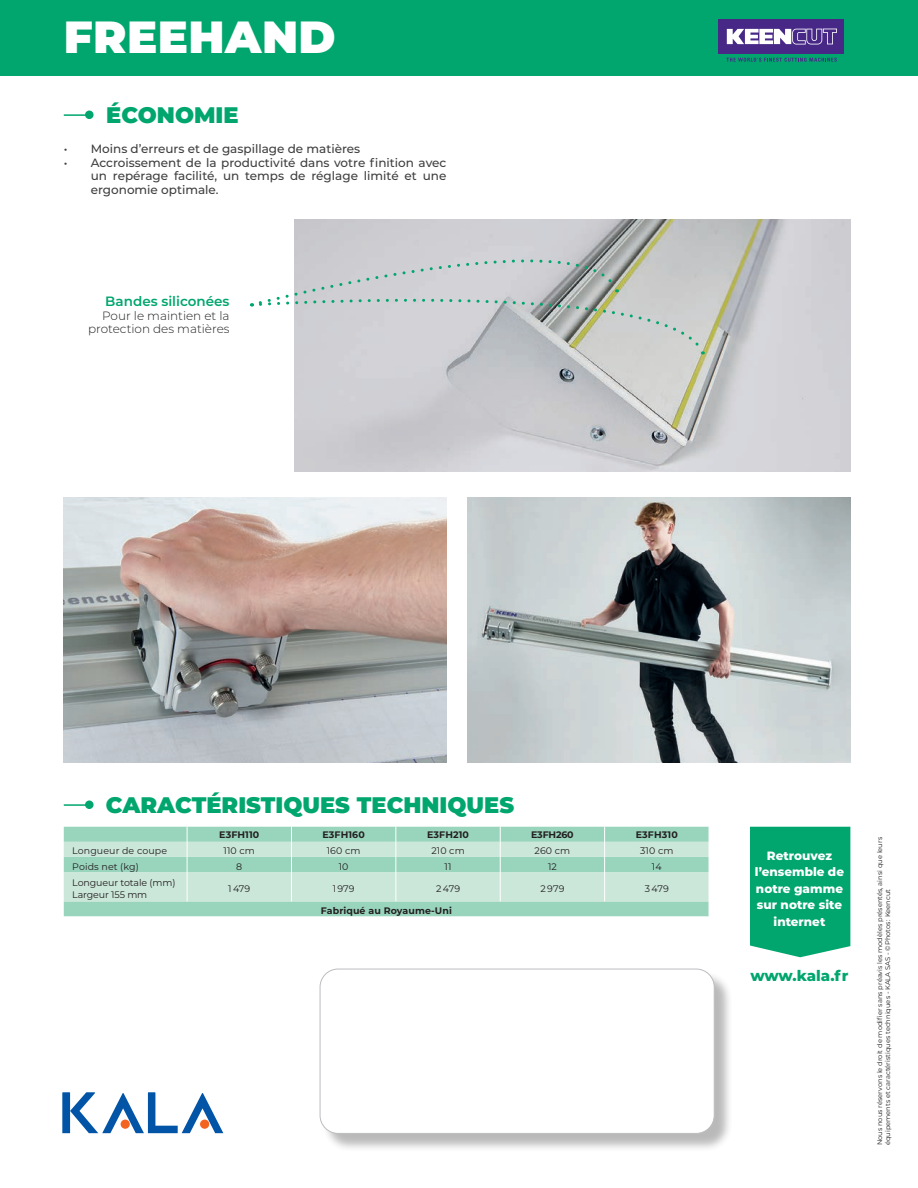
<style>
.page{position:relative;width:918px;height:1188px;background:#fff}
.page>*{position:absolute;margin:0;border:0;box-sizing:border-box;transform-origin:0 0}
.t1{font:900 45px "Montserrat";letter-spacing:.01em;color:#fff}
.t2{font:900 22.5px "Montserrat";color:#00a66e}
.t3{font:800 15px "Montserrat";letter-spacing:-.005em;color:#00a66e}
.t4{font:600 13.5px "Montserrat";color:#00a66e}
.t5{font:500 12px/13.5px "Montserrat";color:#3e3e3f;text-align:justify}
.t6{font:800 12px/16.5px "Montserrat";color:#fff;text-align:center}
.t7{font:300 12px/13.5px "Montserrat";color:#231f20;text-align:right}
.t8{font:9.45px "Montserrat";letter-spacing:.01em;color:#231f20}
.t9{font:700 9.45px "Montserrat";letter-spacing:.01em;color:#231f20}
.t10{font:9.45px/12.6px "Montserrat";letter-spacing:-.01em;color:#231f20}
.t11{font:700 9.45px "Montserrat";letter-spacing:-.02em;color:#231f20}
.t12{font:6.75px/8.1px "Montserrat";color:#231f20}
</style>
<div class="page">
<svg style="left:62px;top:1092px;width:161px;height:41px"></svg>
<div style="left:322px;top:971px;width:411px;height:181px;background:#231f20;opacity:.31"></div>
<div style="left:320px;top:969px;width:394px;height:164px;background:#fff;border-radius:18px"></div>
<div style="left:320px;top:969px;width:395px;height:165px;border:1px solid #bcbdc0;border-radius:18px"></div>
<div style="left:0;top:0;width:918px;height:75px;background:#00a66e"></div>
<div style="left:85px;top:801px;width:9px;height:8px;background:#00a66e;border-radius:50%"></div>
<hr style="left:64px;top:804px;width:25px;height:2px;background:#00a66e">
<svg style="left:64px;top:827px;width:645px;height:89px;background:#b3ddcc"></svg>
<div style="left:750px;top:827px;width:100px;height:130px;background:#00a66e"></div>
<img style="left:64px;top:497px;width:382px;height:265px">
<img style="left:468px;top:497px;width:382px;height:265px">
<img style="left:295px;top:219px;width:555px;height:253px">
<div style="left:85px;top:111px;width:9px;height:8px;background:#00a66e;border-radius:50%"></div>
<hr style="left:64px;top:114px;width:25px;height:2px;background:#00a66e">
<svg style="left:252px;top:226px;width:453px;height:128px;background:#c9cccc"></svg>
<div style="left:719px;top:19px;width:125px;height:35px;background:#472887"></div>
<svg style="left:727px;top:29px;width:110px;height:16px"></svg>
<svg style="left:726px;top:58px;width:111px;height:4px"></svg>
<h1 class="t1" style="left:64px;top:3px;width:274px">FREEHAND</h1>
<h2 class="t2" style="left:106px;top:98px;width:134px">ÉCONOMIE</h2>
<p class="t5" style="left:64px;top:142px;width:298px">• Moins d’erreurs et de gaspillage de matières</p>
<p class="t5" style="left:91px;top:155px;width:357px;text-indent:-27px">• Accroissement de la productivité dans votre finition avec un repérage facilité, un temps de réglage limité et une ergonomie optimale.</p>
<p class="t4" style="left:105px;top:292px;width:126px">Bandes siliconées</p>
<p class="t7" style="left:88px;top:308px;width:143px">Pour le maintien et la protection des matières</p>
<h2 class="t2" style="left:106px;top:788px;width:410px">CARACTÉRISTIQUES TECHNIQUES</h2>
<p class="t9" style="left:219px;top:827px;width:41px">E3FH110</p>
<p class="t9" style="left:323px;top:827px;width:44px">E3FH160</p>
<p class="t9" style="left:427px;top:827px;width:43px">E3FH210</p>
<p class="t11" style="left:531px;top:827px;width:44px">E3FH260</p>
<p class="t9" style="left:636px;top:827px;width:43px">E3FH310</p>
<p class="t8" style="left:72px;top:845px;width:96px">Longueur de coupe</p>
<p class="t8" style="left:224px;top:845px;width:33px">110 cm</p>
<p class="t8" style="left:327px;top:845px;width:35px">160 cm</p>
<p class="t8" style="left:431px;top:845px;width:35px">210 cm</p>
<p class="t8" style="left:535px;top:845px;width:37px">260 cm</p>
<p class="t8" style="left:640px;top:845px;width:35px">310 cm</p>
<p class="t8" style="left:72px;top:860px;width:68px">Poids net (kg)</p>
<p class="t8" style="left:236px;top:860px;width:8px">8</p>
<p class="t8" style="left:339px;top:860px;width:11px">10</p>
<p class="t8" style="left:445px;top:860px;width:8px">11</p>
<p class="t8" style="left:548px;top:860px;width:10px">12</p>
<p class="t8" style="left:652px;top:860px;width:11px">14</p>
<p class="t10" style="left:72px;top:876px;width:105px">Longueur totale (mm)<br>Largeur 155 mm</p>
<p class="t8" style="left:228px;top:882px;width:24px">1 479</p>
<p class="t8" style="left:333px;top:882px;width:24px">1 979</p>
<p class="t8" style="left:436px;top:882px;width:26px">2 479</p>
<p class="t8" style="left:540px;top:882px;width:25px">2 979</p>
<p class="t8" style="left:645px;top:882px;width:26px">3 479</p>
<p class="t9" style="left:321px;top:904px;width:133px">Fabriqué au Royaume-Uni</p>
<p class="t6" style="left:755px;top:847px;width:91px">Retrouvez l’ensemble de notre gamme sur notre site internet</p>
<p class="t3" style="left:750px;top:964px;width:100px">www.kala.fr</p>
<p class="t12" style="left:875px;top:1145px;width:310px;rotate:-90deg">Nous nous réservons le droit de modifier sans préavis les modèles présentés, ainsi que leurs équipements et caractéristiques techniques - KALA SAS - ©Photos : Keencut</p>
</div>
